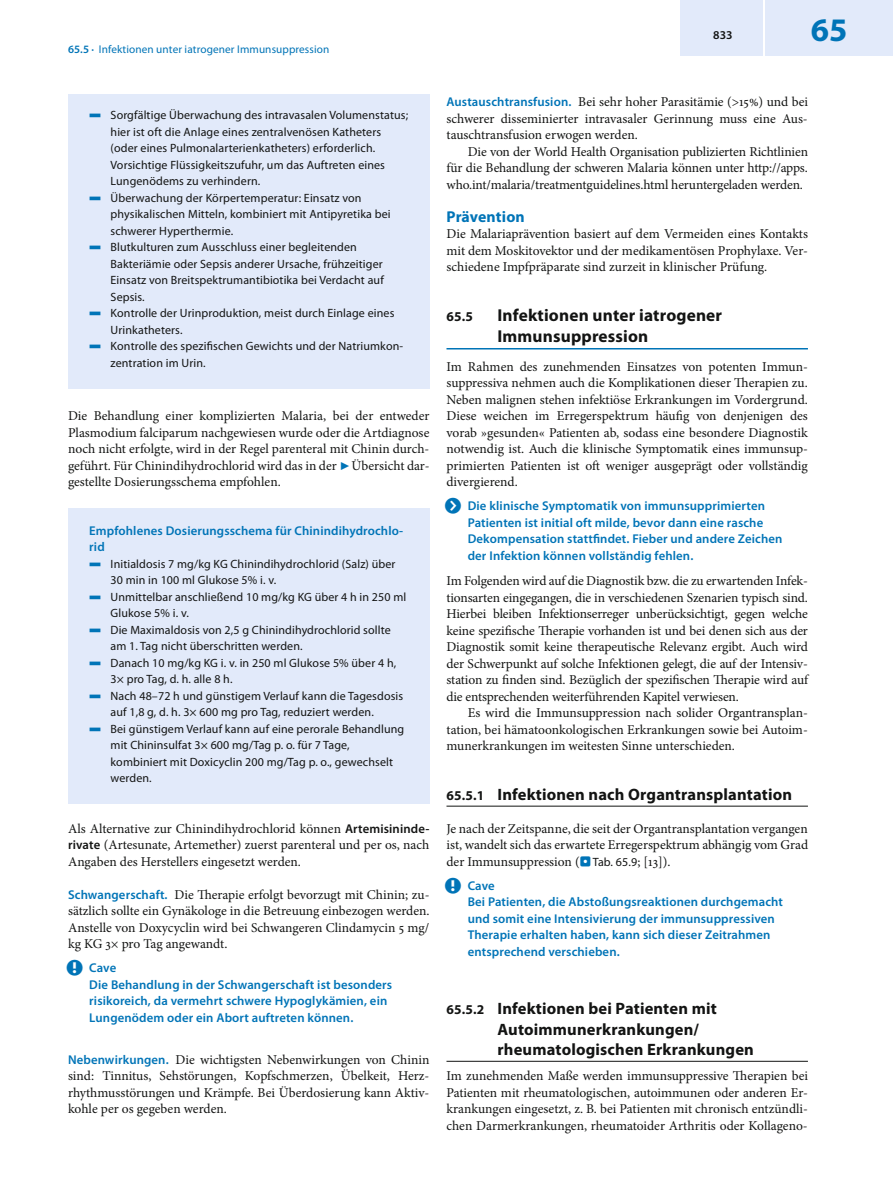
<style>
.page{position:relative;width:893px;height:1187px;background:#fff}
.page>*{position:absolute;margin:0;border:0;box-sizing:border-box;transform-origin:0 0}
.t1{font:700 33px "Myriad Pro";color:#0074b7}
.t2{font:700 17.25px/21px "Myriad Pro";letter-spacing:.01em;color:#131413}
.t3{font:700 16.5px/20.2px "Myriad Pro";letter-spacing:.01em;color:#131413}
.t4{font:700 15.75px "Myriad Pro";letter-spacing:.005em;color:#0074b7}
.t5{font:13.5px/16.5px "Minion Pro";color:#131413;text-align:justify}
.t6{font:700 13.5px "Myriad Pro";color:#131413}
.t7{font:600 12.75px/16.5px "Myriad Pro";letter-spacing:.01em;color:#0074b7}
.t8{font:12px "Myriad Pro";letter-spacing:.01em;color:#131413}
.t9{font:600 12px "Myriad Pro";color:#131413}
.t10{font:11.25px "Myriad Pro";letter-spacing:.01em;color:#0074b7}
.s1{font-weight:600}
.s2{font-family:"S Buttons Two";color:#0074b7}
.s3{font-family:"Myriad Pro";font-weight:600;font-size:12.75px}
.s4{font-family:"Myriad Pro";font-weight:600;font-size:12.75px;color:#0074b7}
.s5{font-family:"S Buttons Two";font-weight:400}
.s6{font-size:13.5px}
.s7{font-family:"Myriad Pro";font-size:12px}
</style>
<div class="page">
<div style="left:765px;top:0;width:128px;height:55px;background:#e2eafa"></div>
<div style="left:680px;top:0;width:83px;height:55px;background:#e2eafa"></div>
<div style="left:68px;top:94px;width:361px;height:294px;background:#e2eafa"></div>
<div style="left:68px;top:508px;width:361px;height:296px;background:#e2eafa"></div>
<hr style="left:446px;top:348px;width:362px;height:1px;background:#0074b7">
<hr style="left:446px;top:805px;width:362px;height:1px;background:#131413">
<hr style="left:446px;top:1060px;width:362px;height:1px;background:#131413">
<p class="t10" style="left:68px;top:45px;width:263px"><span class="s1">65.5 ·</span> Infektionen unter iatrogener Immunsuppression</p>
<p class="t9" style="left:713px;top:30px;width:21px">833</p>
<h1 class="t1" style="left:811px;top:17px;width:38px">65</h1>
<p class="t8" style="left:89px;top:110px;width:320px"><span class="s2">4</span> Sorgfältige Überwachung des intravasalen Volumenstatus;</p>
<p class="t8" style="left:111px;top:127px;width:272px">hier ist oft die Anlage eines zentralvenösen Katheters</p>
<p class="t8" style="left:111px;top:143px;width:266px">(oder eines Pulmonalarterienkatheters) erforderlich.</p>
<p class="t8" style="left:111px;top:160px;width:276px">Vorsichtige Flüssigkeitszufuhr, um das Auftreten eines</p>
<p class="t8" style="left:111px;top:176px;width:151px">Lungenödems zu verhindern.</p>
<p class="t8" style="left:89px;top:193px;width:274px"><span class="s2">4</span> Überwachung der Körpertemperatur: Einsatz von</p>
<p class="t8" style="left:111px;top:209px;width:282px">physikalischen Mitteln, kombiniert mit Antipyretika bei</p>
<p class="t8" style="left:111px;top:226px;width:124px">schwerer Hyperthermie.</p>
<p class="t8" style="left:89px;top:242px;width:269px"><span class="s2">4</span> Blutkulturen zum Ausschluss einer begleitenden</p>
<p class="t8" style="left:111px;top:259px;width:274px">Bakteri ämie oder Sepsis anderer Ursache, frühzeitiger</p>
<p class="t8" style="left:111px;top:275px;width:275px">Einsatz von Breitspektrumantibiotika bei Verdacht auf</p>
<p class="t8" style="left:111px;top:292px;width:36px">Sepsis.</p>
<p class="t8" style="left:89px;top:308px;width:307px"><span class="s2">4</span> Kontrolle der Urinproduktion, meist durch Einlage eines</p>
<p class="t8" style="left:111px;top:325px;width:73px">Urinkatheters.</p>
<p class="t8" style="left:89px;top:341px;width:315px"><span class="s2">4</span> Kontrolle des spezifischen Gewichts und der Natriumkon-</p>
<p class="t8" style="left:111px;top:358px;width:97px">zentration im Urin.</p>
<p class="t5" style="left:68px;top:408px;width:363px">Die Behandlung einer komplizierten Malaria, bei der entweder Plasmodium falciparum nachgewiesen wurde oder die Artdiagnose noch nicht erfolgte, wird in der Regel parenteral mit Chinin durch&shy;geführt. Für Chinindihydrochlorid wird das in der <span class="s2">7</span> Übersicht dar&shy;gestellte Dosierungsschema empfohlen.</p>
<p class="t7" style="left:89px;top:523px;width:315px">Empfohlenes Dosierungsschema für Chinindihydrochlo&shy;rid</p>
<p class="t8" style="left:89px;top:559px;width:308px"><span class="s2">4</span> Initialdosis 7 mg/kg KG Chinindihydrochlorid (Salz) über</p>
<p class="t8" style="left:111px;top:575px;width:167px">30 min in 100 ml Glukose 5% i. v.</p>
<p class="t8" style="left:89px;top:592px;width:319px"><span class="s2">4</span> Unmittelbar anschließend 10 mg/kg KG über 4 h in 250 ml</p>
<p class="t8" style="left:111px;top:608px;width:80px">Glukose 5% i. v.</p>
<p class="t8" style="left:89px;top:625px;width:303px"><span class="s2">4</span> Die Maximaldosis von 2,5 g Chinindihydrochlorid sollte</p>
<p class="t8" style="left:111px;top:641px;width:194px">am 1. Tag nicht überschritten werden.</p>
<p class="t8" style="left:89px;top:658px;width:308px"><span class="s2">4</span> Danach 10 mg/kg KG i. v. in 250 ml Glukose 5% über 4 h,</p>
<p class="t8" style="left:111px;top:674px;width:123px">3× pro Tag, d. h. alle 8 h.</p>
<p class="t8" style="left:89px;top:691px;width:316px"><span class="s2">4</span> Nach 48–72 h und günstigem Verlauf kann die Tagesdosis</p>
<p class="t8" style="left:111px;top:707px;width:265px">auf 1,8 g, d. h. 3× 600 mg pro Tag, reduziert werden.</p>
<p class="t8" style="left:89px;top:724px;width:317px"><span class="s2">4</span> Bei günstigem Verlauf kann auf eine perorale Behandlung</p>
<p class="t8" style="left:111px;top:740px;width:241px">mit Chininsulfat 3× 600 mg/Tag p. o. für 7 Tage,</p>
<p class="t8" style="left:111px;top:757px;width:284px">kombiniert mit Doxicyclin 200 mg/Tag p. o., gewechselt</p>
<p class="t8" style="left:111px;top:773px;width:43px">werden.</p>
<p class="t5" style="left:68px;top:821px;width:363px">Als Alternative zur Chinindihydrochlorid können <span class="s3">Artemisininde&shy;rivate</span> (Artesunate, Artemether) zuerst parenteral und per os, nach Angaben des Herstellers eingesetzt werden.</p>
<p class="t5" style="left:68px;top:887px;width:363px"><span class="s4">Schwangerschaft.</span> Die Therapie erfolgt bevorzugt mit Chinin; zu&shy;sätzlich sollte ein Gynäkologe in die Betreuung einbezogen werden.<br>Anstelle von Doxycyclin wird bei Schwangeren Clindamycin 5 mg/ kg KG 3× pro Tag angewandt.</p>
<p class="t7" style="left:89px;top:960px;width:304px;text-indent:-21px"><span class="s5">!</span> Cave<br>Die Behandlung in der Schwangerschaft ist besonders risikoreich, da vermehrt schwere Hypoglykämien, ein Lungenödem oder ein Abort auftreten können.</p>
<p class="t5" style="left:68px;top:1052px;width:363px"><span class="s4">Nebenwirkungen.</span> Die wichtigsten Nebenwirkungen von Chinin sind: Tinnitus, Sehstörungen, Kopfschmerzen, Übelkeit, Herz&shy;rhythmusstörungen und Krämpfe. Bei Überdosierung kann Aktiv&shy;kohle per os gegeben werden.</p>
<p class="t5" style="left:446px;top:95px;width:363px"><span class="s4">Austauschtransfusion.</span> Bei sehr hoher Parasitämie (&gt;15%) und bei schwerer disseminierter intravasaler Gerinnung muss eine Aus&shy;tauschtransfusion erwogen werden.</p>
<p class="t5" style="left:446px;top:144px;width:363px;text-indent:21px">Die von der World Health Organisation publizierten Richtlinien für die Behandlung der schweren Malaria können unter http://apps. who.int/malaria/treatmentguidelines.html heruntergeladen werden.</p>
<p class="t4" style="left:446px;top:210px;width:80px">Prävention</p>
<p class="t5" style="left:446px;top:227px;width:363px">Die Malariaprävention basiert auf dem Vermeiden eines Kontakts mit dem Moskitovektor und der medikamentösen Prophylaxe. Ver&shy;schiedene Impfpräparate sind zurzeit in klinischer Prüfung.</p>
<p class="t6" style="left:446px;top:311px;width:28px">65.5</p>
<p class="t2" style="left:497px;top:306px;width:226px">Infektionen unter iatrogener<br>Immunsuppression</p>
<p class="t5" style="left:446px;top:359px;width:363px">Im Rahmen des zunehmenden Einsatzes von potenten Immun&shy;suppressiva nehmen auch die Komplikationen dieser Therapien zu.<br>Neben malignen stehen infektiöse Erkrankungen im Vordergrund.<br>Diese weichen im Erregerspektrum häufig von denjenigen des vorab »gesunden« Patienten ab, sodass eine besondere Diagnostik notwendig ist. Auch die klinische Symptomatik eines immunsup&shy;primierten Patienten ist oft weniger ausgeprägt oder vollständig divergierend.</p>
<p class="t7" style="left:468px;top:498px;width:316px;text-indent:-21px"><span class="s5">&gt;</span> Die klinische Symptomatik von immunsupprimierten Patienten ist initial oft milde, bevor dann eine rasche Dekompensation stattfindet. Fieber und andere Zeichen der Infektion können vollständig fehlen.</p>
<p class="t5" style="left:446px;top:573px;width:363px">Im Folgenden wird auf die Diagnostik bzw. die zu erwartenden Infek&shy;tionsarten eingegangen, die in verschiedenen Szenarien typisch sind.<br>Hierbei bleiben Infektionserreger unberücksichtigt, gegen welche keine spezifische Therapie vorhanden ist und bei denen sich aus der Diagnostik somit keine therapeutische Relevanz ergibt. Auch wird der Schwerpunkt auf solche Infektionen gelegt, die auf der Intensiv&shy;station zu finden sind. Bezüglich der spezifischen Therapie wird auf die entsprechenden weiterführenden Kapitel verwiesen.</p>
<p class="t5" style="left:446px;top:705px;width:363px;text-indent:21px">Es wird die Immunsuppression nach solider Organtransplan&shy;tation, bei hämatoonkologischen Erkrankungen sowie bei Autoim&shy;munerkrankungen im weitesten Sinne unterschieden.</p>
<p class="t3" style="left:446px;top:785px;width:347px"><span class="s6">65.5.1</span> Infektionen nach Organtransplantation</p>
<p class="t5" style="left:446px;top:821px;width:363px">Je nach der Zeitspanne, die seit der Organtransplantation vergangen ist, wandelt sich das erwartete Erregerspektrum abhängig vom Grad der Immunsuppression (<span class="s2">.</span> <span class="s7">Tab. 65.9</span>; [13]).</p>
<p class="t7" style="left:468px;top:878px;width:317px;text-indent:-21px"><span class="s5">!</span> Cave<br>Bei Patienten, die Abstoßungsreaktionen durchgemacht und somit eine Intensivierung der immunsuppressiven Therapie erhalten haben, kann sich dieser Zeitrahmen entsprechend verschieben.</p>
<p class="t3" style="left:497px;top:999px;width:258px;text-indent:-51px"><span class="s6">65.5.2</span> Infektionen bei Patienten mit<br>Autoimmunerkrankungen/ rheumatologischen Erkrankungen</p>
<p class="t5" style="left:446px;top:1068px;width:363px">Im zunehmenden Maße werden immunsuppressive Therapien bei Patienten mit rheumatologischen, autoimmunen oder anderen Er&shy;krankungen eingesetzt, z. B. bei Patienten mit chronisch entzündli&shy;chen Darmerkrankungen, rheumatoider Arthritis oder Kollageno-</p>
</div>
